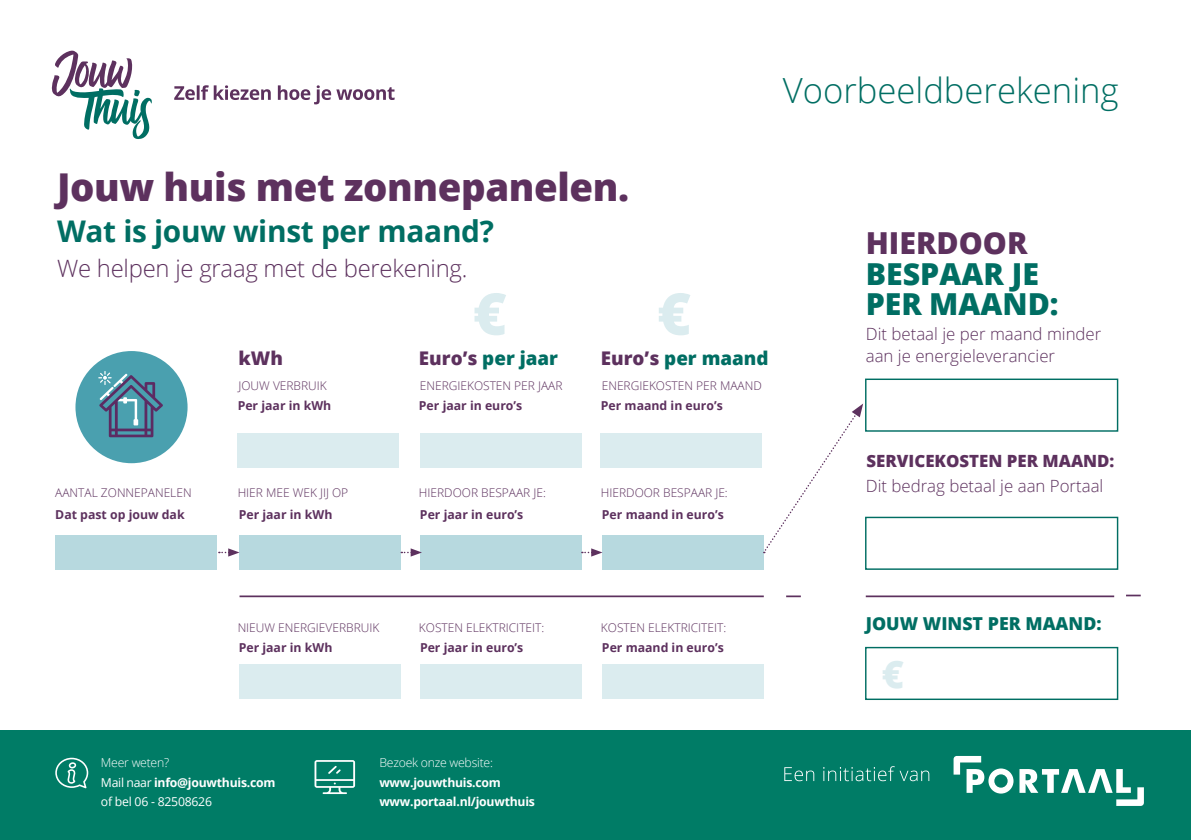
<style>
.page{position:relative;width:1191px;height:840px;background:#fff}
.page>*{position:absolute;margin:0;border:0;box-sizing:border-box;transform-origin:0 0}
.t1{font:800 57.8px "Open Sans";color:#4aa0af}
.t2{font:800 38.4px "Open Sans";letter-spacing:-.01em;color:#5d315e}
.t3{font:800 37.8px "Open Sans";color:#4aa0af}
.t4{font:300 34.6px "Open Sans";color:#006e63}
.t5{font:800 30.2px/30px "Open Sans";color:#006e63}
.t6{font:800 30.2px "Open Sans";color:#5d315e}
.t7{font:700 29.8px "Open Sans";letter-spacing:-.01em;color:#006e63}
.t8{font:300 23.8px "Open Sans";letter-spacing:-.01em;color:#5d315e}
.t9{font:800 18.8px "Open Sans";color:#006e63}
.t10{font:800 18.8px "Open Sans";color:#5d315e}
.t11{font:800 17.8px "Open Sans";color:#006e63}
.t12{font:300 16.8px/22px "Open Sans";color:#5d315e}
.t13{font:800 16.8px "Open Sans";color:#5d315e}
.t14{font:700 12.2px "Open Sans";color:#5d315e}
.t15{font:12.2px/19.4px "Open Sans";letter-spacing:-.02em;color:#fff}
.t16{font:700 12.2px/19.4px "Open Sans";letter-spacing:-.02em;color:#fff}
.t17{font:300 12.2px "Open Sans";letter-spacing:-.02em;color:#fff}
.t18{font:300 12px "Open Sans";color:#5d315e}
.s1{color:#5d315e}
.s2{font-weight:300}
.s3{font-weight:700}
</style>
<div class="page">
<svg style="left:174px;top:85px;width:220px;height:19px"></svg>
<svg style="left:51px;top:51px;width:101px;height:88px"></svg>
<div style="left:0;top:729px;width:1191px;height:110px;background:#007c66"></div>
<svg style="left:55px;top:757px;width:33px;height:30px"></svg>
<svg style="left:314px;top:760px;width:41px;height:33px"></svg>
<svg style="left:1019px;top:769px;width:124px;height:36px"></svg>
<svg style="left:953px;top:755px;width:60px;height:38px"></svg>
<svg style="left:784px;top:767px;width:30px;height:13px"></svg>
<svg style="left:823px;top:766px;width:106px;height:14px"></svg>
<div style="left:55px;top:535px;width:161px;height:34px;background:#b7d9df"></div>
<div style="left:239px;top:535px;width:161px;height:34px;background:#b7d9df"></div>
<div style="left:239px;top:663px;width:161px;height:35px;background:#dbecef"></div>
<div style="left:421px;top:535px;width:161px;height:34px;background:#b7d9df"></div>
<div style="left:603px;top:535px;width:161px;height:34px;background:#b7d9df"></div>
<div style="left:421px;top:663px;width:161px;height:35px;background:#dbecef"></div>
<div style="left:603px;top:663px;width:161px;height:35px;background:#dbecef"></div>
<div style="left:238px;top:432px;width:161px;height:35px;background:#dbecef"></div>
<div style="left:421px;top:432px;width:161px;height:35px;background:#dbecef"></div>
<div style="left:601px;top:432px;width:161px;height:35px;background:#dbecef"></div>
<div style="left:865px;top:646px;width:253px;height:53px;border:1px solid #006e63"></div>
<div style="left:865px;top:378px;width:253px;height:53px;border:1px solid #006e63"></div>
<div style="left:865px;top:516px;width:253px;height:53px;border:1px solid #006e63"></div>
<hr style="left:239px;top:595px;width:525px;height:2px;background:#5d315e">
<hr style="left:865px;top:595px;width:249px;height:2px;background:#5d315e">
<svg style="left:786px;top:595px;width:15px;height:2px"></svg>
<svg style="left:1126px;top:594px;width:14px;height:2px"></svg>
<svg style="left:763px;top:403px;width:100px;height:150px"></svg>
<svg style="left:582px;top:548px;width:20px;height:8px"></svg>
<svg style="left:401px;top:548px;width:21px;height:8px"></svg>
<svg style="left:219px;top:548px;width:20px;height:8px"></svg>
<div style="left:75px;top:351px;width:112px;height:112px;background:#4aa0af;border-radius:50%"></div>
<svg style="left:99px;top:371px;width:64px;height:66px"></svg>
<h3 class="t4" style="left:782px;top:66px;width:337px">Voorbeeldberekening</h3>
<h2 class="t2" style="left:57px;top:158px;width:573px">Jouw huis met zonnepanelen.</h2>
<h3 class="t7" style="left:57px;top:210px;width:438px">Wat is jouw winst per maand?</h3>
<h3 class="t8" style="left:57px;top:251px;width:412px">We helpen je graag met de berekening.</h3>
<h1 class="t1" style="left:473px;top:269px;width:35px">€</h1>
<h1 class="t1" style="left:657px;top:269px;width:35px">€</h1>
<h3 class="t10" style="left:238px;top:343px;width:46px">kWh</h3>
<h3 class="t9" style="left:419px;top:343px;width:141px"><span class="s1">Euro’s</span> per jaar</h3>
<h3 class="t9" style="left:601px;top:343px;width:169px"><span class="s1">Euro’s</span> per maand</h3>
<p class="t18" style="left:420px;top:377px;width:144px">ENERGIEKOSTEN PER JAAR</p>
<p class="t18" style="left:602px;top:377px;width:162px">ENERGIEKOSTEN PER MAAND</p>
<p class="t18" style="left:238px;top:377px;width:90px">JOUW VERBRUIK</p>
<p class="t18" style="left:55px;top:484px;width:138px">AANTAL ZONNEPANELEN</p>
<p class="t14" style="left:55px;top:505px;width:131px">Dat past op jouw dak</p>
<p class="t14" style="left:238px;top:396px;width:95px">Per jaar in kWh</p>
<p class="t14" style="left:419px;top:396px;width:105px">Per jaar in euro’s</p>
<p class="t14" style="left:601px;top:396px;width:123px">Per maand in euro’s</p>
<p class="t18" style="left:238px;top:484px;width:112px">HIER MEE WEK JIJ OP</p>
<p class="t14" style="left:239px;top:505px;width:95px">Per jaar in kWh</p>
<p class="t18" style="left:419px;top:484px;width:128px">HIERDOOR BESPAAR JE:</p>
<p class="t18" style="left:601px;top:484px;width:128px">HIERDOOR BESPAAR JE:</p>
<p class="t14" style="left:420px;top:505px;width:105px">Per jaar in euro’s</p>
<p class="t14" style="left:602px;top:505px;width:123px">Per maand in euro’s</p>
<h3 class="t6" style="left:865px;top:220px;width:163px">HIERDOOR</h3>
<h3 class="t5" style="left:865px;top:257px;width:194px">BESPAAR JE<br>PER MAAND:</h3>
<h3 class="t12" style="left:865px;top:322px;width:237px">Dit betaal je per maand minder aan je energieleverancier</h3>
<h3 class="t13" style="left:866px;top:448px;width:249px">SERVICEKOSTEN PER MAAND:</h3>
<h3 class="t12" style="left:865px;top:474px;width:239px">Dit bedrag betaal je aan Portaal</h3>
<p class="t18" style="left:238px;top:619px;width:143px">NIEUW ENERGIEVERBRUIK</p>
<p class="t14" style="left:239px;top:638px;width:95px">Per jaar in kWh</p>
<p class="t18" style="left:419px;top:619px;width:127px">KOSTEN ELEKTRICITEIT:</p>
<p class="t18" style="left:601px;top:619px;width:127px">KOSTEN ELEKTRICITEIT:</p>
<p class="t14" style="left:420px;top:638px;width:105px">Per jaar in euro’s</p>
<p class="t14" style="left:602px;top:638px;width:123px">Per maand in euro’s</p>
<p class="t15" style="left:101px;top:752px;width:176px"><span class="s2">Meer weten?<br></span>Mail naar <span class="s3">info@jouwthuis.com </span>of bel 06 - 82508626</p>
<p class="t17" style="left:379px;top:753px;width:115px">Bezoek onze website:</p>
<p class="t16" style="left:379px;top:771px;width:157px">www.jouwthuis.com www.portaal.nl/jouwthuis</p>
<h3 class="t11" style="left:865px;top:609px;width:237px">JOUW WINST PER MAAND:</h3>
<h3 class="t3" style="left:881px;top:645px;width:24px">€</h3>
</div>
